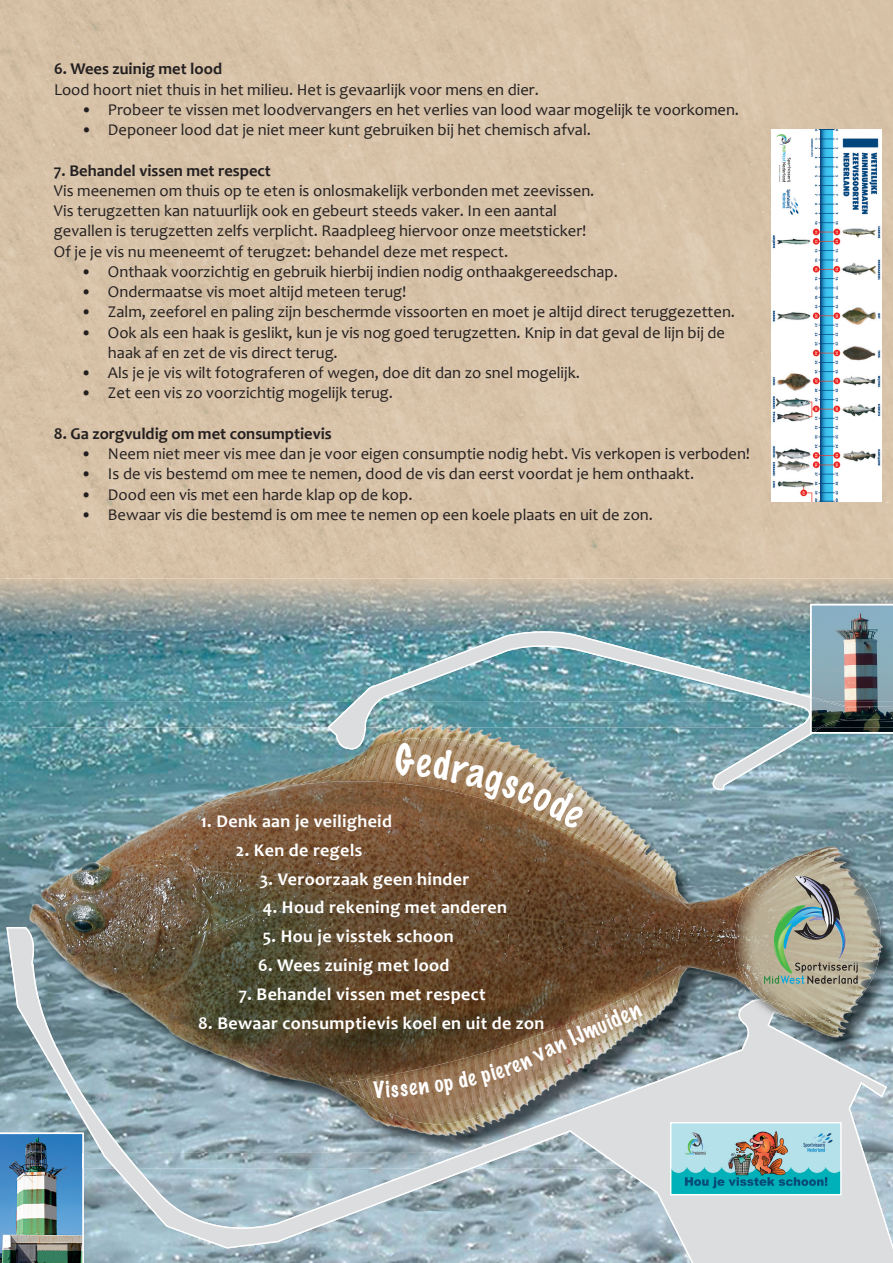
<style>
.page{position:relative;width:893px;height:1263px;background:#fff}
.page>*{position:absolute;margin:0;border:0;box-sizing:border-box;transform-origin:0 0}
.t1{font:100 21px "Marker Felt";color:#fff}
.t2{font:700 18px "Candara";letter-spacing:.02em;color:#fff}
.t3{font:16.5px/20.2px "Candara";color:#231f20}
.t4{font:700 16.5px "Candara";color:#231f20}
.s1{font-size:22.5px}
</style>
<div class="page">
<div style="left:0;top:0;width:893px;height:157px;background:#d8c3a8"></div>
<img style="left:0;top:474px;width:841px;height:105px">
<img style="left:0;top:157px;width:771px;height:317px">
<img style="left:0;top:579px;width:327px;height:51px">
<img style="left:0;top:630px;width:327px;height:125px">
<svg style="left:327px;top:504px;width:566px;height:198px;background:#abb3aa"></svg>
<svg style="left:84px;top:1169px;width:809px;height:94px;background:#b4c3cb"></svg>
<img style="left:0;top:1169px;width:84px;height:94px">
<img style="left:0;top:755px;width:32px;height:377px">
<img style="left:327px;top:702px;width:483px;height:25px">
<img style="left:6px;top:927px;width:26px;height:105px">
<img style="left:102px;top:1153px;width:523px;height:16px">
<img style="left:0;top:1132px;width:83px;height:37px">
<img style="left:869px;top:1153px;width:24px;height:16px">
<img style="left:862px;top:1153px;width:7px;height:16px">
<img style="left:32px;top:727px;width:646px;height:266px">
<img style="left:678px;top:727px;width:215px;height:159px">
<img style="left:678px;top:886px;width:56px;height:169px">
<img style="left:840px;top:886px;width:53px;height:267px">
<img style="left:32px;top:993px;width:433px;height:160px">
<img style="left:832px;top:1022px;width:8px;height:9px">
<img style="left:725px;top:1001px;width:107px;height:121px">
<img style="left:832px;top:1059px;width:53px;height:94px">
<img style="left:32px;top:937px;width:53px;height:187px">
<img style="left:727px;top:999px;width:54px;height:57px">
<img style="left:681px;top:1055px;width:46px;height:21px">
<img style="left:780px;top:1031px;width:69px;height:36px">
<img style="left:85px;top:1098px;width:40px;height:55px">
<img style="left:844px;top:1066px;width:43px;height:87px">
<img style="left:465px;top:1124px;width:137px;height:29px">
<img style="left:32px;top:1132px;width:52px;height:21px">
<img style="left:810px;top:604px;width:83px;height:123px">
<img style="left:810px;top:727px;width:83px;height:7px">
<img style="left:772px;top:130px;width:109px;height:371px">
<img style="left:670px;top:1122px;width:172px;height:73px">
<img style="left:734px;top:855px;width:147px;height:167px">
<img style="left:757px;top:999px;width:39px;height:18px">
<img style="left:764px;top:876px;width:94px;height:108px">
<img style="left:774px;top:940px;width:4px;height:18px">
<img style="left:257px;top:738px;width:433px;height:171px">
<img style="left:339px;top:965px;width:342px;height:159px">
<svg style="left:395px;top:742px;width:191px;height:88px;background:#988166"></svg>
<svg style="left:373px;top:1047px;width:174px;height:52px;background:#8b6e51"></svg>
<p class="t4" style="left:54px;top:59px;width:170px">6. Wees zuinig met lood</p>
<p class="t3" style="left:54px;top:79px;width:486px">Lood hoort niet thuis in het milieu. Het is gevaarlijk voor mens en dier.</p>
<p class="t3" style="left:81px;top:99px;width:660px">• Probeer te vissen met loodvervangers en het verlies van lood waar mogelijk te voorkomen.</p>
<p class="t3" style="left:81px;top:119px;width:511px">• Deponeer lood dat je niet meer kunt gebruiken bij het chemisch afval.</p>
<p class="t4" style="left:54px;top:160px;width:218px">7. Behandel vissen met respect</p>
<p class="t3" style="left:54px;top:180px;width:542px">Vis meenemen om thuis op te eten is onlosmakelijk verbonden met zeevissen.<br>Vis terugzetten kan natuurlijk ook en gebeurt steeds vaker. In een aantal gevallen is terugzetten zelfs verplicht. Raadpleeg hiervoor onze meetsticker!<br>Of je je vis nu meeneemt of terugzet: behandel deze met respect.</p>
<p class="t3" style="left:81px;top:261px;width:538px">• Onthaak voorzichtig en gebruik hierbij indien nodig onthaakgereedschap.</p>
<p class="t3" style="left:81px;top:281px;width:327px">• Ondermaatse vis moet altijd meteen terug!</p>
<p class="t3" style="left:81px;top:302px;width:656px">• Zalm, zeeforel en paling zijn beschermde vissoorten en moet je altijd direct teruggezetten.</p>
<p class="t3" style="left:108px;top:322px;width:619px;text-indent:-27px">• Ook als een haak is geslikt, kun je vis nog goed terugzetten. Knip in dat geval de lijn bij de haak af en zet de vis direct terug.</p>
<p class="t3" style="left:81px;top:362px;width:501px">• Als je je vis wilt fotograferen of wegen, doe dit dan zo snel mogelijk.</p>
<p class="t3" style="left:81px;top:383px;width:313px">• Zet een vis zo voorzichtig mogelijk terug.</p>
<p class="t4" style="left:54px;top:423px;width:279px">8. Ga zorgvuldig om met consumptievis</p>
<p class="t3" style="left:81px;top:443px;width:671px">• Neem niet meer vis mee dan je voor eigen consumptie nodig hebt. Vis verkopen is verboden!</p>
<p class="t3" style="left:81px;top:464px;width:615px">• Is de vis bestemd om mee te nemen, dood de vis dan eerst voordat je hem onthaakt.</p>
<p class="t3" style="left:81px;top:484px;width:333px">• Dood een vis met een harde klap op de kop.</p>
<p class="t3" style="left:81px;top:504px;width:574px">• Bewaar vis die bestemd is om mee te nemen op een koele plaats en uit de zon.</p>
<p class="t2" style="left:201px;top:810px;width:193px">1. Denk aan je veiligheid</p>
<p class="t2" style="left:236px;top:839px;width:128px">2. Ken de regels</p>
<p class="t2" style="left:260px;top:867px;width:211px">3. Veroorzaak geen hinder</p>
<p class="t2" style="left:263px;top:896px;width:246px">4. Houd rekening met anderen</p>
<p class="t2" style="left:263px;top:925px;width:192px">5. Hou je visstek schoon</p>
<p class="t2" style="left:258px;top:954px;width:193px">6. Wees zuinig met lood</p>
<p class="t2" style="left:239px;top:983px;width:249px">7. Behandel vissen met respect</p>
<p class="t2" style="left:198px;top:1011px;width:348px">8. Bewaar consumptievis koel en uit de zon</p>
<p class="t1" style="left:539px;top:1037px;width:105px;rotate:-24deg">an IJmui<span class="s1">den</span></p>
</div>
